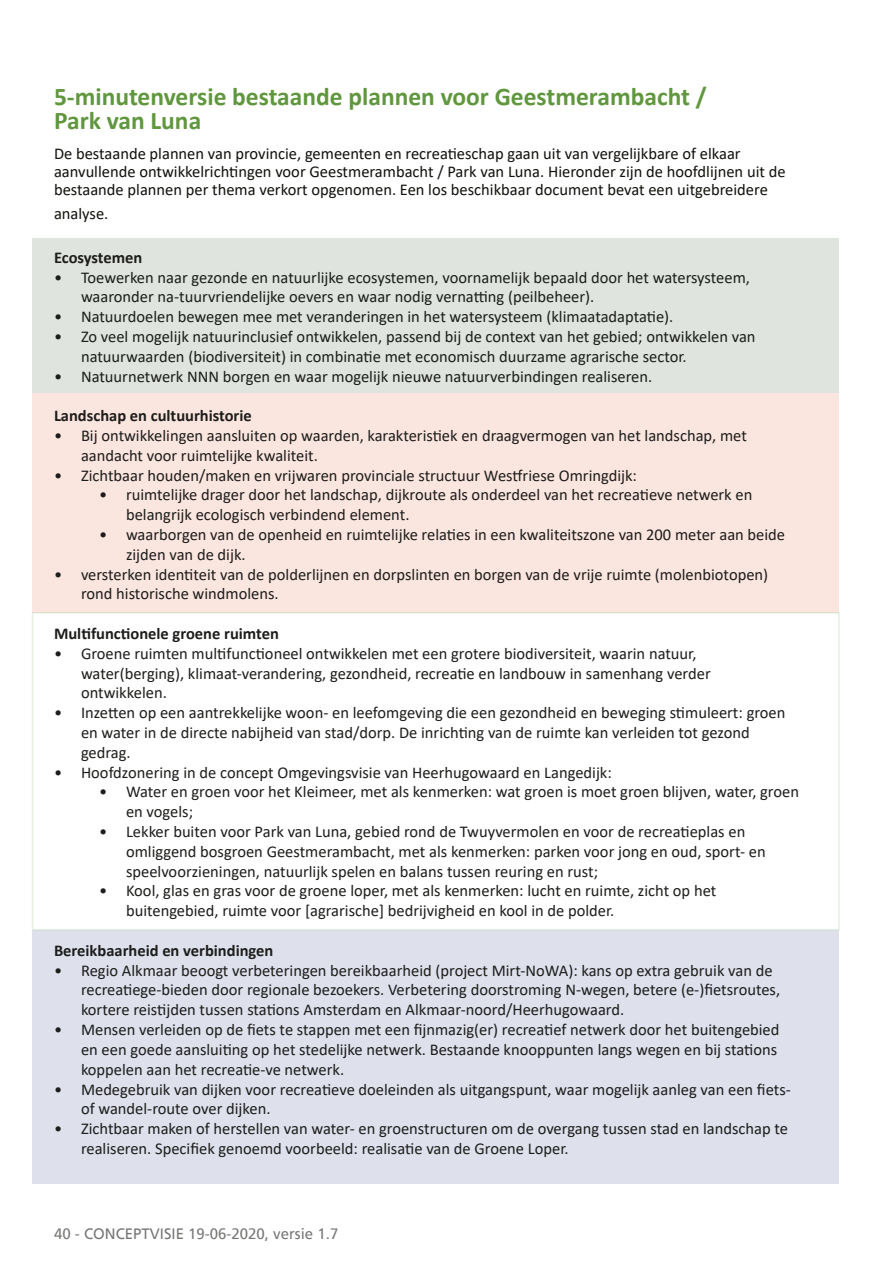
<style>
.page{position:relative;width:893px;height:1263px;background:#fff}
.page>*{position:absolute;margin:0;border:0;box-sizing:border-box;transform-origin:0 0}
.t1{font:700 25.5px/24px "Calibri";color:#60973e}
.t2{font:16.5px/19.8px "Calibri";color:#1d1d1b}
.t3{font:16.5px/18px "Calibri";color:#12110d}
.t4{font:700 16.5px "Calibri";color:#1d1d1b}
.t5{font:15px "Frutiger";color:#1d1d1b}
</style>
<div class="page">
<div style="left:33px;top:238px;width:806px;height:155px;background:#dfe5de"></div>
<div style="left:33px;top:393px;width:806px;height:220px;background:#fbe5df"></div>
<div style="left:33px;top:930px;width:806px;height:253px;background:#dee0ec"></div>
<p class="t1" style="left:54px;top:84px;width:654px">5-minutenversie bestaande plannen voor Geestmerambacht /<br>Park van Luna</p>
<p class="t3" style="left:54px;top:144px;width:733px">De bestaande plannen van provincie, gemeenten en recreatieschap gaan uit van vergelijkbare of elkaar aanvullende ontwikkelrichtingen voor Geestmerambacht / Park van Luna. Hieronder zijn de hoofdlijnen uit de bestaande plannen per thema verkort opgenomen. Een los beschikbaar document bevat een uitgebreidere</p>
<p class="t3" style="left:54px;top:204px;width:56px">analyse.</p>
<p class="t4" style="left:54px;top:246px;width:90px">Ecosystemen</p>
<p class="t2" style="left:81px;top:267px;width:670px;text-indent:-27px">• Toewerken naar gezonde en natuurlijke ecosystemen, voornamelijk bepaald door het watersysteem, waaronder na-tuurvriendelijke oevers en waar nodig vernatting (peilbeheer).</p>
<p class="t2" style="left:54px;top:306px;width:621px">• Natuurdoelen bewegen mee met veranderingen in het watersysteem (klimaatadaptatie).</p>
<p class="t2" style="left:81px;top:326px;width:676px;text-indent:-27px">• Zo veel mogelijk natuurinclusief ontwikkelen, passend bij de context van het gebied; ontwikkelen van natuurwaarden (biodiversiteit) in combinatie met economisch duurzame agrarische sector.</p>
<p class="t2" style="left:54px;top:366px;width:600px">• Natuurnetwerk NNN borgen en waar mogelijk nieuwe natuurverbindingen realiseren.</p>
<p class="t4" style="left:54px;top:404px;width:199px">Landschap en cultuurhistorie</p>
<p class="t2" style="left:81px;top:425px;width:667px;text-indent:-27px">• Bij ontwikkelingen aansluiten op waarden, karakteristiek en draagvermogen van het landschap, met aandacht voor ruimtelijke kwaliteit.</p>
<p class="t2" style="left:54px;top:465px;width:584px">• Zichtbaar houden/maken en vrijwaren provinciale structuur Westfriese Omringdijk:</p>
<p class="t2" style="left:126px;top:485px;width:628px;text-indent:-27px">• ruimtelijke drager door het landschap, dijkroute als onderdeel van het recreatieve netwerk en belangrijk ecologisch verbindend element.</p>
<p class="t2" style="left:126px;top:524px;width:661px;text-indent:-27px">• waarborgen van de openheid en ruimtelijke relaties in een kwaliteitszone van 200 meter aan beide zijden van de dijk.</p>
<p class="t2" style="left:81px;top:564px;width:689px;text-indent:-27px">• versterken identiteit van de polderlijnen en dorpslinten en borgen van de vrije ruimte (molenbiotopen) rond historische windmolens.</p>
<p class="t4" style="left:54px;top:622px;width:226px">Multifunctionele groene ruimten</p>
<p class="t2" style="left:81px;top:643px;width:631px;text-indent:-27px">• Groene ruimten multifunctioneel ontwikkelen met een grotere biodiversiteit, waarin natuur, water(berging), klimaat-verandering, gezondheid, recreatie en landbouw in samenhang verder ontwikkelen.</p>
<p class="t2" style="left:81px;top:702px;width:706px;text-indent:-27px">• Inzetten op een aantrekkelijke woon- en leefomgeving die een gezondheid en beweging stimuleert: groen en water in de directe nabijheid van stad/dorp. De inrichting van de ruimte kan verleiden tot gezond gedrag.</p>
<p class="t2" style="left:54px;top:762px;width:559px">• Hoofdzonering in de concept Omgevingsvisie van Heerhugowaard en Langedijk:</p>
<p class="t2" style="left:126px;top:782px;width:674px;text-indent:-27px">• Water en groen voor het Kleimeer, met als kenmerken: wat groen is moet groen blijven, water, groen en vogels;</p>
<p class="t2" style="left:126px;top:821px;width:641px;text-indent:-27px">• Lekker buiten voor Park van Luna, gebied rond de Twuyvermolen en voor de recreatieplas en omliggend bosgroen Geestmerambacht, met als kenmerken: parken voor jong en oud, sport- en speelvoorzieningen, natuurlijk spelen en balans tussen reuring en rust;</p>
<p class="t2" style="left:126px;top:881px;width:592px;text-indent:-27px">• Kool, glas en gras voor de groene loper, met als kenmerken: lucht en ruimte, zicht op het buitengebied, ruimte voor [agrarische] bedrijvigheid en kool in de polder.</p>
<p class="t4" style="left:54px;top:939px;width:221px">Bereikbaarheid en verbindingen</p>
<p class="t2" style="left:81px;top:960px;width:701px;text-indent:-27px">• Regio Alkmaar beoogt verbeteringen bereikbaarheid (project Mirt-NoWA): kans op extra gebruik van de recreatiege-bieden door regionale bezoekers. Verbetering doorstroming N-wegen, betere (e-)fietsroutes, kortere reistijden tussen stations Amsterdam en Alkmaar-noord/Heerhugowaard.</p>
<p class="t2" style="left:81px;top:1019px;width:700px;text-indent:-27px">• Mensen verleiden op de fiets te stappen met een fijnmazig(er) recreatief netwerk door het buitengebied en een goede aansluiting op het stedelijke netwerk. Bestaande knooppunten langs wegen en bij stations koppelen aan het recreatie-ve netwerk.</p>
<p class="t2" style="left:81px;top:1079px;width:711px;text-indent:-27px">• Medegebruik van dijken voor recreatieve doeleinden als uitgangspunt, waar mogelijk aanleg van een fiets&shy;of wandel-route over dijken.</p>
<p class="t2" style="left:81px;top:1118px;width:709px;text-indent:-27px">• Zichtbaar maken of herstellen van water- en groenstructuren om de overgang tussen stad en landschap te realiseren. Specifiek genoemd voorbeeld: realisatie van de Groene Loper.</p>
<p class="t5" style="left:54px;top:1224px;width:286px">40 - CONCEPTVISIE 19-06-2020, versie 1.7</p>
</div>
